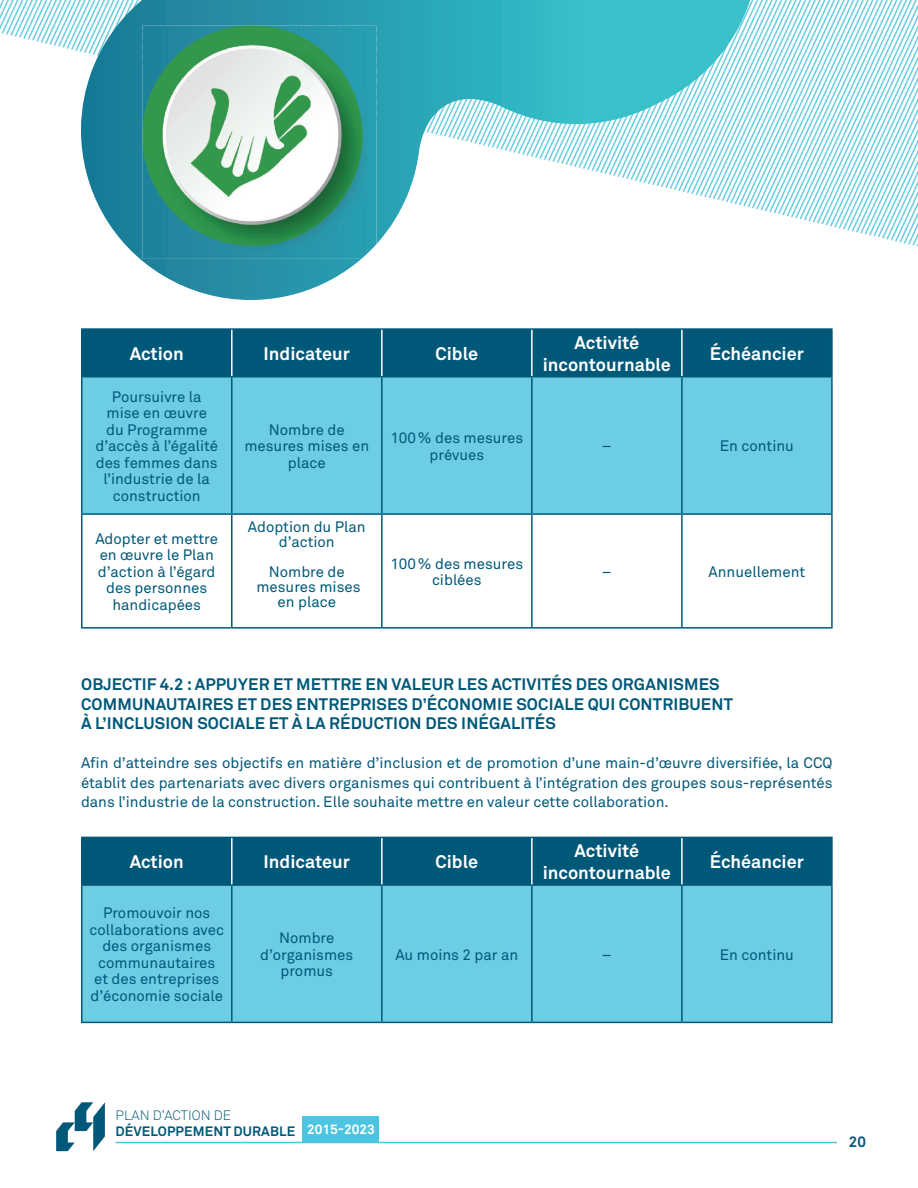
<style>
.page{position:relative;width:918px;height:1188px;background:#fff}
.page>*{position:absolute;margin:0;border:0;box-sizing:border-box;transform-origin:0 0}
.t1{font:700 18px/21.6px "Akkurat Pro";color:#fff;text-align:center}
.t2{font:700 16.5px/19.5px "Akkurat Pro";letter-spacing:.01em;color:#005879}
.t3{font:15px/16.5px "Akkurat Pro";color:#005879;text-align:center}
.t4{font:700 15px "Akkurat Pro";color:#005879}
.t5{font:700 13.5px/15.8px "Akkurat Pro";letter-spacing:.01em;color:#005879}
.s1{font-weight:300}
.s2{color:#fff}
</style>
<div class="page">
<div style="left:303px;top:1116px;width:76px;height:26px;background:#4cc6e0"></div>
<hr style="left:116px;top:1142px;width:721px;height:1px;background:#4cc6e0">
<svg style="left:56px;top:1102px;width:49px;height:49px"></svg>
<div style="left:82px;top:330px;width:749px;height:46px;background:#005879"></div>
<div style="left:82px;top:378px;width:749px;height:135px;background:#6dcde3"></div>
<hr style="left:231px;top:378px;width:2px;height:135px;background:#005879">
<hr style="left:381px;top:378px;width:2px;height:135px;background:#005879">
<hr style="left:531px;top:378px;width:2px;height:135px;background:#005879">
<hr style="left:681px;top:378px;width:2px;height:135px;background:#005879">
<hr style="left:81px;top:515px;width:1px;height:112px;background:#005879">
<hr style="left:231px;top:515px;width:2px;height:112px;background:#005879">
<hr style="left:381px;top:515px;width:2px;height:112px;background:#005879">
<hr style="left:531px;top:515px;width:2px;height:112px;background:#005879">
<hr style="left:681px;top:515px;width:2px;height:112px;background:#005879">
<hr style="left:831px;top:515px;width:2px;height:112px;background:#005879">
<hr style="left:81px;top:378px;width:1px;height:135px;background:#005879">
<hr style="left:831px;top:378px;width:2px;height:135px;background:#005879">
<hr style="left:81px;top:513px;width:151px;height:2px;background:#005879">
<hr style="left:232px;top:513px;width:150px;height:2px;background:#005879">
<hr style="left:382px;top:513px;width:150px;height:2px;background:#005879">
<hr style="left:532px;top:513px;width:150px;height:2px;background:#005879">
<hr style="left:682px;top:513px;width:151px;height:2px;background:#005879">
<hr style="left:81px;top:627px;width:151px;height:2px;background:#005879">
<hr style="left:232px;top:627px;width:150px;height:2px;background:#005879">
<hr style="left:382px;top:627px;width:150px;height:2px;background:#005879">
<hr style="left:532px;top:627px;width:150px;height:2px;background:#005879">
<hr style="left:682px;top:627px;width:151px;height:2px;background:#005879">
<hr style="left:81px;top:328px;width:151px;height:2px;background:#005879">
<hr style="left:81px;top:330px;width:1px;height:46px;background:#005879">
<hr style="left:232px;top:328px;width:150px;height:2px;background:#005879">
<hr style="left:382px;top:328px;width:150px;height:2px;background:#005879">
<hr style="left:532px;top:328px;width:150px;height:2px;background:#005879">
<hr style="left:682px;top:328px;width:151px;height:2px;background:#005879">
<hr style="left:831px;top:330px;width:2px;height:46px;background:#005879">
<hr style="left:81px;top:376px;width:151px;height:2px;background:#005879">
<hr style="left:232px;top:376px;width:150px;height:2px;background:#005879">
<hr style="left:382px;top:376px;width:150px;height:2px;background:#005879">
<hr style="left:532px;top:376px;width:150px;height:2px;background:#005879">
<hr style="left:682px;top:376px;width:151px;height:2px;background:#005879">
<hr style="left:231px;top:330px;width:2px;height:46px;background:#fff">
<hr style="left:381px;top:330px;width:2px;height:46px;background:#fff">
<hr style="left:531px;top:330px;width:2px;height:46px;background:#fff">
<hr style="left:681px;top:330px;width:2px;height:46px;background:#fff">
<div style="left:82px;top:838px;width:749px;height:46px;background:#005879"></div>
<div style="left:82px;top:886px;width:749px;height:136px;background:#6dcde3"></div>
<hr style="left:231px;top:886px;width:2px;height:136px;background:#005879">
<hr style="left:381px;top:886px;width:2px;height:136px;background:#005879">
<hr style="left:531px;top:886px;width:2px;height:136px;background:#005879">
<hr style="left:681px;top:886px;width:2px;height:136px;background:#005879">
<hr style="left:81px;top:886px;width:1px;height:136px;background:#005879">
<hr style="left:831px;top:886px;width:2px;height:136px;background:#005879">
<hr style="left:81px;top:1022px;width:151px;height:1px;background:#005879">
<hr style="left:232px;top:1022px;width:150px;height:1px;background:#005879">
<hr style="left:382px;top:1022px;width:150px;height:1px;background:#005879">
<hr style="left:532px;top:1022px;width:150px;height:1px;background:#005879">
<hr style="left:682px;top:1022px;width:151px;height:1px;background:#005879">
<hr style="left:81px;top:837px;width:151px;height:1px;background:#005879">
<hr style="left:81px;top:838px;width:1px;height:46px;background:#005879">
<hr style="left:232px;top:837px;width:150px;height:1px;background:#005879">
<hr style="left:382px;top:837px;width:150px;height:1px;background:#005879">
<hr style="left:532px;top:837px;width:150px;height:1px;background:#005879">
<hr style="left:682px;top:837px;width:151px;height:1px;background:#005879">
<hr style="left:831px;top:838px;width:2px;height:46px;background:#005879">
<hr style="left:81px;top:884px;width:151px;height:2px;background:#005879">
<hr style="left:232px;top:884px;width:150px;height:2px;background:#005879">
<hr style="left:382px;top:884px;width:150px;height:2px;background:#005879">
<hr style="left:532px;top:884px;width:150px;height:2px;background:#005879">
<hr style="left:682px;top:884px;width:151px;height:2px;background:#005879">
<hr style="left:231px;top:838px;width:2px;height:46px;background:#fff">
<hr style="left:381px;top:838px;width:2px;height:46px;background:#fff">
<hr style="left:531px;top:838px;width:2px;height:46px;background:#fff">
<hr style="left:681px;top:838px;width:2px;height:46px;background:#fff">
<svg style="left:0;top:0;width:473px;height:143px"></svg>
<svg style="left:473px;top:0;width:445px;height:247px"></svg>
<svg style="left:81px;top:0;width:277px;height:300px"></svg>
<img style="left:143px;top:25px;width:234px;height:234px">
<p class="t1" style="left:130px;top:343px;width:56px">Action</p>
<p class="t1" style="left:264px;top:343px;width:88px">Indicateur</p>
<p class="t1" style="left:436px;top:343px;width:44px">Cible</p>
<p class="t1" style="left:543px;top:332px;width:130px">Activité incontournable</p>
<p class="t1" style="left:710px;top:343px;width:95px">Échéancier</p>
<p class="t3" style="left:95px;top:388px;width:124px">Poursuivre la mise en œuvre<br>du Programme d’accès à l’égalité des femmes dans l’industrie de la construction</p>
<p class="t3" style="left:244px;top:421px;width:126px">Nombre de mesures mises en place</p>
<p class="t3" style="left:390px;top:430px;width:134px">100 % des mesures prévues</p>
<p class="t3" style="left:602px;top:438px;width:11px">–</p>
<p class="t3" style="left:720px;top:438px;width:76px">En continu</p>
<p class="t3" style="left:95px;top:530px;width:124px">Adopter et mettre en œuvre le Plan d’action à l’égard des personnes handicapées</p>
<p class="t3" style="left:248px;top:519px;width:119px;line-height:15px">Adoption du Plan d’action</p>
<p class="t3" style="left:256px;top:564px;width:106px;line-height:15px">Nombre de mesures mises en place</p>
<p class="t3" style="left:390px;top:555px;width:134px">100 % des mesures ciblées</p>
<p class="t3" style="left:602px;top:563px;width:11px">–</p>
<p class="t3" style="left:709px;top:563px;width:98px">Annuellement</p>
<p class="t2" style="left:81px;top:675px;width:653px">OBJECTIF 4.2 : APPUYER ET METTRE EN VALEUR LES ACTIVITÉS DES ORGANISMES<br>COMMUNAUTAIRES ET DES ENTREPRISES D’ÉCONOMIE SOCIALE QUI CONTRIBUENT<br>À L’INCLUSION SOCIALE ET À LA RÉDUCTION DES INÉGALITÉS</p>
<p class="t3" style="left:81px;top:754px;width:753px;line-height:19.5px;text-align:justify">Afin d’atteindre ses objectifs en matière d’inclusion et de promotion d’une main-d’œuvre diversifiée, la CCQ établit des partenariats avec divers organismes qui contribuent à l’intégration des groupes sous-représentés dans l’industrie de la construction. Elle souhaite mettre en valeur cette collaboration.</p>
<p class="t1" style="left:130px;top:851px;width:56px">Action</p>
<p class="t1" style="left:264px;top:851px;width:88px">Indicateur</p>
<p class="t1" style="left:436px;top:851px;width:44px">Cible</p>
<p class="t1" style="left:543px;top:840px;width:130px">Activité incontournable</p>
<p class="t1" style="left:710px;top:851px;width:95px">Échéancier</p>
<p class="t3" style="left:89px;top:905px;width:136px">Promouvoir nos collaborations avec des organismes communautaires et des entreprises d’économie sociale</p>
<p class="t3" style="left:260px;top:930px;width:94px">Nombre d’organismes promus</p>
<p class="t3" style="left:395px;top:946px;width:124px">Au moins 2 par an</p>
<p class="t3" style="left:602px;top:946px;width:11px">–</p>
<p class="t3" style="left:720px;top:946px;width:76px">En continu</p>
<p class="t5" style="left:116px;top:1107px;width:261px"><span class="s1">PLAN D’ACTION DE<br></span>DÉVELOPPEMENT DURABLE <span class="s2">2015-2023</span></p>
<p class="t4" style="left:849px;top:1133px;width:19px">20</p>
</div>
